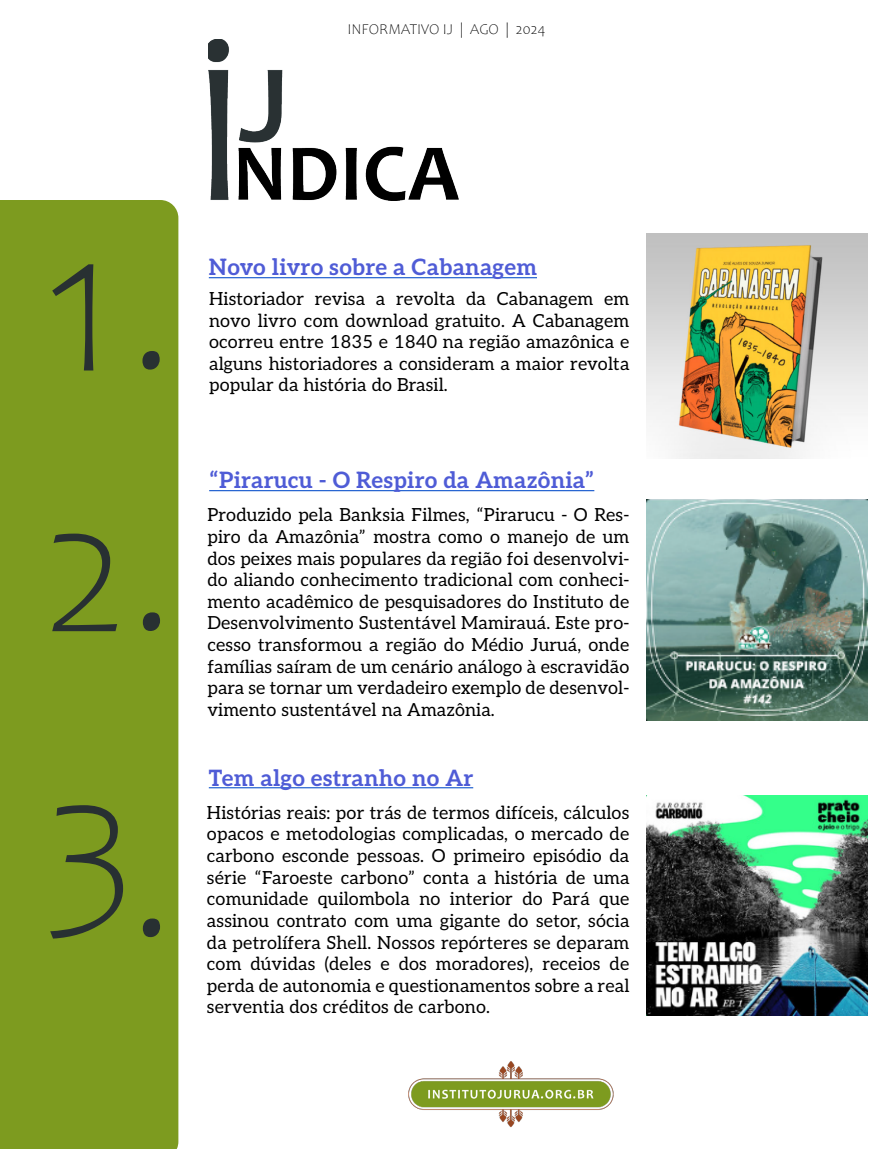
<style>
.page{position:relative;width:893px;height:1149px;background:#fff}
.page>*{position:absolute;margin:0;border:0;box-sizing:border-box;transform-origin:0 0}
.t1{font:300 202.5px "Candara";color:#283032}
.t2{font:300 187.5px "Candara";color:#283032}
.t3{font:700 22.5px "Aleo";letter-spacing:.01em;color:#4f5cd6}
.t4{font:18px/21.6px "Aleo";letter-spacing:.01em;color:#000;text-align:justify}
.t5{font:300 15px "Candara";color:#000}
.s1{font-size:187.5px}
</style>
<div class="page">
<hr style="left:209px;top:277px;width:328px;height:1px;background:#15c">
<div style="left:0;top:200px;width:178px;height:948px;background:#7d9b1f"></div>
<img style="left:408px;top:1061px;width:206px;height:67px">
<img style="left:209px;top:39px;width:250px;height:162px">
<hr style="left:209px;top:490px;width:385px;height:1px;background:#15c">
<hr style="left:209px;top:787px;width:264px;height:1px;background:#15c">
<img style="left:646px;top:233px;width:221px;height:225px">
<img style="left:646px;top:499px;width:221px;height:221px">
<img style="left:646px;top:795px;width:221px;height:220px">
<p class="t5" style="left:347px;top:21px;width:200px">INFORMATIVO IJ | AGO | 2024</p>
<h1 class="t1" style="left:43px;top:193px;width:133px">1<span class="s1">.</span></h1>
<h2 class="t2" style="left:43px;top:467px;width:134px">2.</h2>
<h2 class="t2" style="left:43px;top:755px;width:134px">3.</h2>
<p class="t3" style="left:209px;top:249px;width:330px">Novo livro sobre a Cabanagem</p>
<p class="t4" style="left:209px;top:287px;width:422px">Historiador revisa a revolta da Cabanagem em novo livro com download gratuito. A Cabanagem ocorreu entre 1835 e 1840 na região amazônica e alguns historiadores a consideram a maior revolta popular da história do Brasil.</p>
<p class="t3" style="left:209px;top:462px;width:387px">“Pirarucu - O Respiro da Amazônia”</p>
<p class="t4" style="left:207px;top:503px;width:423px">Produzido pela Banksia Filmes, “Pirarucu - O Res&shy;piro da Amazônia” mostra como o manejo de um dos peixes mais populares da região foi desenvolvi&shy;do aliando conhecimento tradicional com conheci&shy;mento acadêmico de pesquisadores do Instituto de Desenvolvimento Sustentável Mamirauá. Este pro&shy;cesso transformou a região do Médio Juruá, onde famílias saíram de um cenário análogo à escravidão para se tornar um verdadeiro exemplo de desenvol&shy;vimento sustentável na Amazônia.</p>
<p class="t3" style="left:209px;top:759px;width:266px">Tem algo estranho no Ar</p>
<p class="t4" style="left:207px;top:800px;width:424px">Histórias reais: por trás de termos difíceis, cálculos opacos e metodologias complicadas, o mercado de carbono esconde pessoas. O primeiro episódio da série “Faroeste carbono” conta a história de uma comunidade quilombola no interior do Pará que assinou contrato com uma gigante do setor, sócia da petrolífera Shell. Nossos repórteres se deparam com dúvidas (deles e dos moradores), receios de perda de autonomia e questionamentos sobre a real serventia dos créditos de carbono.</p>
</div>
